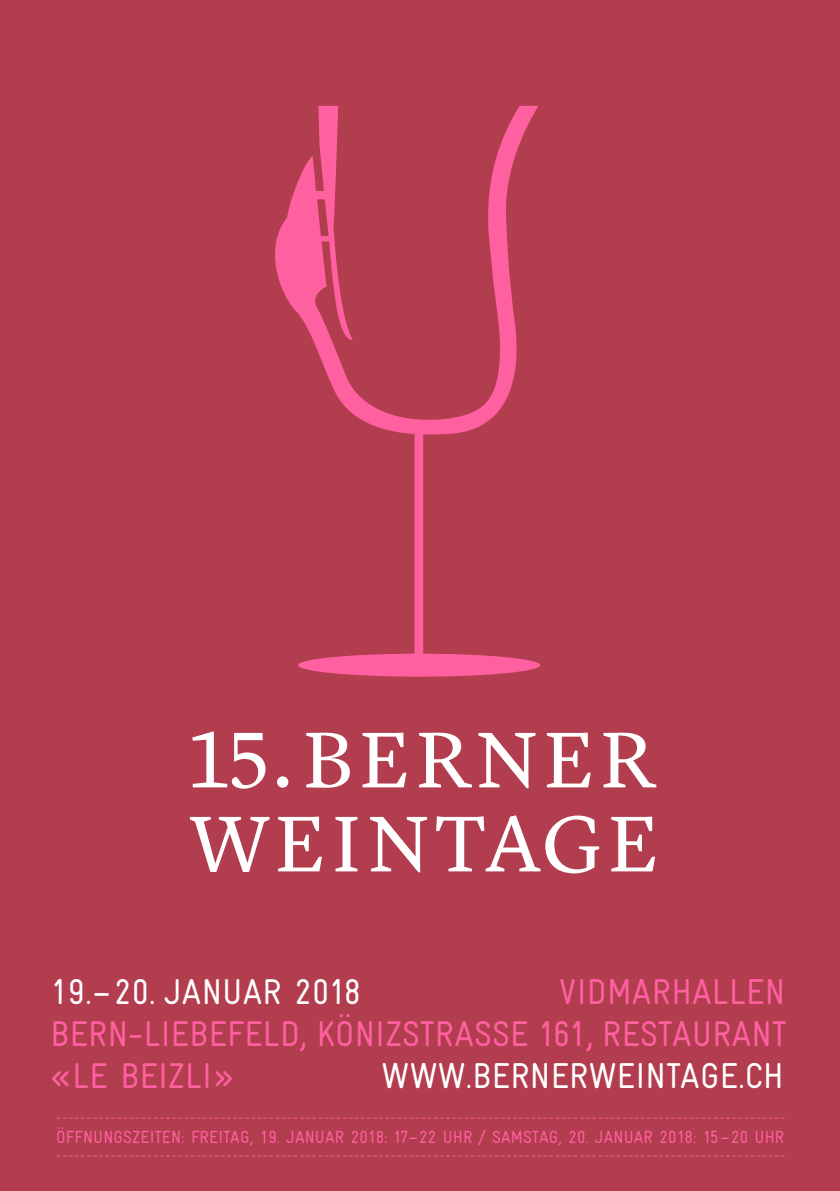
<style>
.page{position:relative;width:840px;height:1191px;background:#fff}
.page>*{position:absolute;margin:0;border:0;box-sizing:border-box;transform-origin:0 0}
.t1{font:82px/84px "Lyon Text";letter-spacing:.055em;color:#fff}
.t2{font:condensed 36px "Gravur";letter-spacing:.005em;color:#fff}
.t3{font:condensed 36px "Gravur";letter-spacing:.005em;color:#ff60a0}
.t4{font:condensed 35.8px/42px "Gravur";letter-spacing:.005em;color:#ff60a0}
.t5{font:condensed 35.8px "Gravur";letter-spacing:.005em;color:#fff}
.t6{font:condensed 17.6px "Gravur";letter-spacing:.01em;color:#ff60a0}
.t7{font:10px "Sub Vario Dry";color:#ff60a0}
</style>
<div class="page">
<div style="left:0;top:0;width:839px;height:1191px;background:#b23d4e"></div>
<svg style="left:275px;top:106px;width:265px;height:570px"></svg>
<h1 class="t1" style="left:184px;top:711px;width:476px">15.BERNER<br>WEINTAGE</h1>
<h2 class="t3" style="left:559px;top:971px;width:227px">VIDMARHALLEN</h2>
<h3 class="t5" style="left:50px;top:971px;width:312px">19.–20. JANUAR 2018</h3>
<h3 class="t4" style="left:50px;top:1012px;width:737px">BERN-LIEBEFELD, KÖNIZSTRASSE 161, RESTAURANT «LE BEIZLI»</h3>
<h2 class="t2" style="left:381px;top:1054px;width:403px">WWW.BERNERWEINTAGE.CH</h2>
<p class="t7" style="left:56px;top:1112px;width:730px">------------------------------------------------------------------------------------------------------------------------</p>
<p class="t7" style="left:56px;top:1150px;width:730px">------------------------------------------------------------------------------------------------------------------------</p>
<h3 class="t6" style="left:56px;top:1126px;width:729px">ÖFFNUNGSZEITEN: FREITAG, 19. JANUAR 2018: 17–22 UHR / SAMSTAG, 20. JANUAR 2018: 15–20 UHR</h3>
</div>
